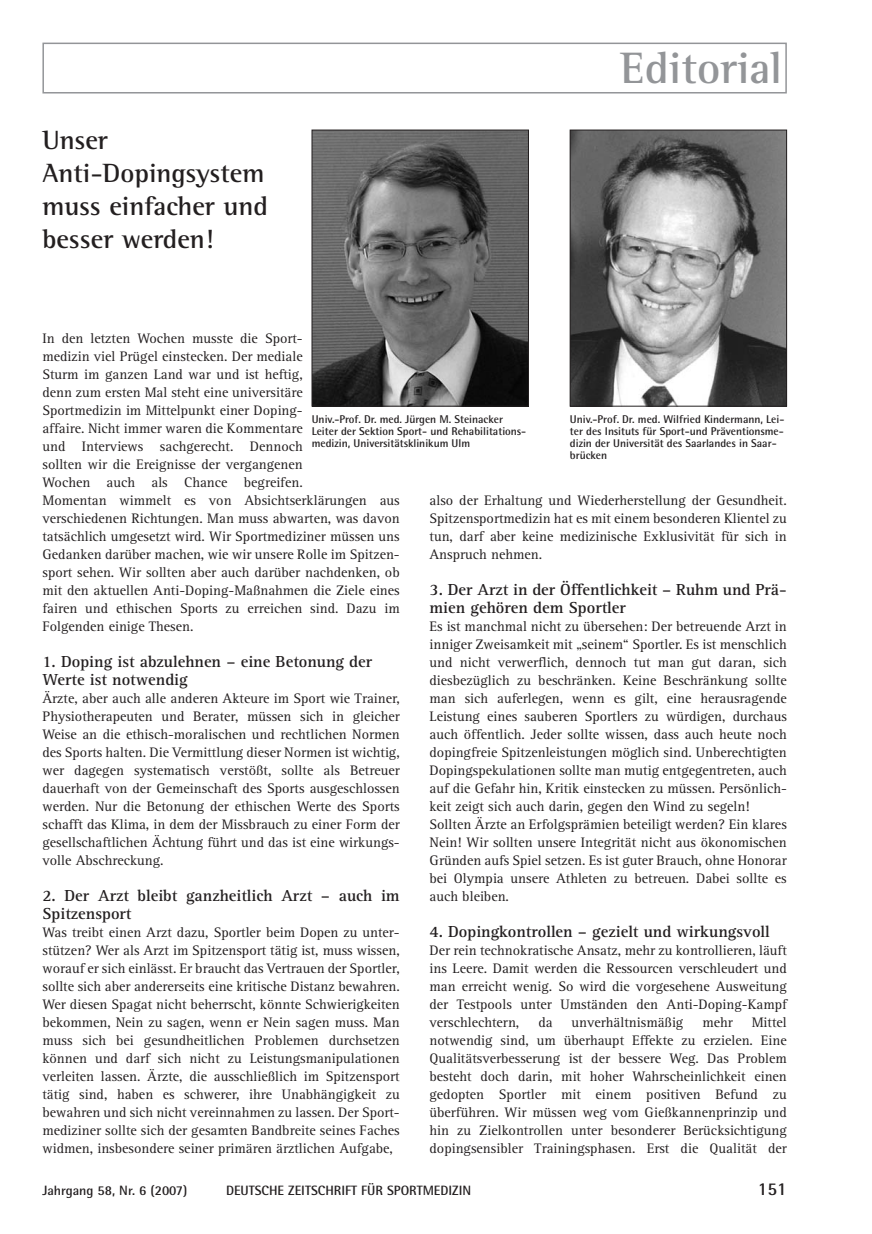
<style>
.page{position:relative;width:872px;height:1234px;background:#fff}
.page>*{position:absolute;margin:0;border:0;box-sizing:border-box;transform-origin:0 0}
.t1{font:700 45px "Rotis Semi Serif";color:#939598}
.t2{font:700 27px/33px "Rotis Semi Serif";color:#231f20}
.t3{font:700 18px "Rotis Semi Sans";color:#231f20}
.t4{font:700 16.5px/18px "Rotis Serif";color:#231f20}
.t5{font:14.25px/18px "Rotis Serif";color:#231f20;text-align:justify}
.t6{font:700 13.5px "Rotis Semi Sans";color:#231f20}
.t7{font:700 11.25px/12px "Rotis Semi Sans";color:#231f20}
</style>
<div class="page">
<div style="left:42px;top:43px;width:745px;height:50px;border:2px solid #939598"></div>
<img style="left:572px;top:132px;width:213px;height:272px">
<div style="left:570px;top:130px;width:217px;height:276px;border:1px solid #231f20"></div>
<img style="left:314px;top:132px;width:213px;height:272px">
<div style="left:312px;top:130px;width:217px;height:276px;border:1px solid #231f20"></div>
<h2 class="t2" style="left:42px;top:125px;width:227px">Unser<br>Anti-Dopingsystem muss einfacher und besser werden!</h2>
<h1 class="t1" style="left:620px;top:52px;width:163px">Editorial</h1>
<p class="t5" style="left:42px;top:330px;width:359px;text-align:left">In den letzten Wochen musste die Sport-<br>medizin viel Prügel einstecken. Der mediale<br>Sturm im ganzen Land war und ist heftig,<br>denn zum ersten Mal steht eine universitäre<br>Sportmedizin im Mittelpunkt einer Doping-<br>affaire. Nicht immer waren die Kommentare<br>und Interviews sachgerecht. Dennoch<br>sollten wir die Ereignisse der vergangenen<br>Wochen auch als Chance begreifen.<br>Momentan wimmelt es von Absichtserklärungen aus verschiedenen Richtungen. Man muss abwarten, was davon tatsächlich umgesetzt wird. Wir Sportmediziner müssen uns Gedanken darüber machen, wie wir unsere Rolle im Spitzen&shy;sport sehen. Wir sollten aber auch darüber nachdenken, ob mit den aktuellen Anti-Doping-Maßnahmen die Ziele eines fairen und ethischen Sports zu erreichen sind. Dazu im Folgenden einige Thesen.</p>
<p class="t4" style="left:42px;top:653px;width:331px">1. Doping ist abzulehnen – eine Betonung der<br>Werte ist notwendig</p>
<p class="t5" style="left:42px;top:690px;width:359px">Ärzte, aber auch alle anderen Akteure im Sport wie Trainer, Physiotherapeuten und Berater, müssen sich in gleicher Weise an die ethisch-moralischen und rechtlichen Normen des Sports halten. Die Vermittlung dieser Normen ist wichtig, wer dagegen systematisch verstößt, sollte als Betreuer dauerhaft von der Gemeinschaft des Sports ausgeschlossen werden. Nur die Betonung der ethischen Werte des Sports schafft das Klima, in dem der Missbrauch zu einer Form der gesellschaftlichen Ächtung führt und das ist eine wirkungs&shy;volle Abschreckung.</p>
<p class="t4" style="left:42px;top:887px;width:359px">2. Der Arzt bleibt ganzheitlich Arzt – auch im<br>Spitzensport</p>
<p class="t5" style="left:42px;top:924px;width:359px">Was treibt einen Arzt dazu, Sportler beim Dopen zu unter&shy;stützen? Wer als Arzt im Spitzensport tätig ist, muss wissen, worauf er sich einlässt. Er braucht das Vertrauen der Sportler, sollte sich aber andererseits eine kritische Distanz bewahren.<br>Wer diesen Spagat nicht beherrscht, könnte Schwierigkeiten bekommen, Nein zu sagen, wenn er Nein sagen muss. Man muss sich bei gesundheitlichen Problemen durchsetzen können und darf sich nicht zu Leistungsmanipulationen verleiten lassen. Ärzte, die ausschließlich im Spitzensport tätig sind, haben es schwerer, ihre Unabhängigkeit zu bewahren und sich nicht vereinnahmen zu lassen. Der Sport&shy;mediziner sollte sich der gesamten Bandbreite seines Faches widmen, insbesondere seiner primären ärztlichen Aufgabe,</p>
<p class="t7" style="left:312px;top:414px;width:216px">Univ.-Prof. Dr. med. Jürgen M. Steinacker<br>Leiter der Sektion Sport- und Rehabilitations&shy;medizin, Universitätsklinikum Ulm</p>
<p class="t7" style="left:570px;top:414px;width:216px">Univ.-Prof. Dr. med. Wilfried Kindermann, Lei&shy;ter des Insituts für Sport-und Präventionsme&shy;dizin der Universität des Saarlandes in Saar&shy;brücken</p>
<p class="t5" style="left:429px;top:492px;width:359px">also der Erhaltung und Wiederherstellung der Gesundheit.<br>Spitzensportmedizin hat es mit einem besonderen Klientel zu tun, darf aber keine medizinische Exklusivität für sich in Anspruch nehmen.</p>
<p class="t4" style="left:429px;top:581px;width:359px">3. Der Arzt in der Öffentlichkeit – Ruhm und Prä&shy;mien gehören dem Sportler</p>
<p class="t5" style="left:429px;top:618px;width:359px;text-align:left">Es ist manchmal nicht zu übersehen: Der betreuende Arzt in inniger Zweisamkeit mit „seinem“ Sportler. Es ist menschlich und nicht verwerflich, dennoch tut man gut daran, sich diesbezüglich zu beschränken. Keine Beschränkung sollte man sich auferlegen, wenn es gilt, eine herausragende Leistung eines sauberen Sportlers zu würdigen, durchaus auch öffentlich. Jeder sollte wissen, dass auch heute noch dopingfreie Spitzenleistungen möglich sind. Unberechtigten Dopingspekulationen sollte man mutig entgegentreten, auch auf die Gefahr hin, Kritik einstecken zu müssen. Persönlich&shy;keit zeigt sich auch darin, gegen den Wind zu segeln!<br>Sollten Ärzte an Erfolgsprämien beteiligt werden? Ein klares Nein! Wir sollten unsere Integrität nicht aus ökonomischen Gründen aufs Spiel setzen. Es ist guter Brauch, ohne Honorar bei Olympia unsere Athleten zu betreuen. Dabei sollte es auch bleiben.</p>
<p class="t4" style="left:429px;top:923px;width:342px">4. Dopingkontrollen – gezielt und wirkungsvoll</p>
<p class="t5" style="left:429px;top:942px;width:359px">Der rein technokratische Ansatz, mehr zu kontrollieren, läuft ins Leere. Damit werden die Ressourcen verschleudert und man erreicht wenig. So wird die vorgesehene Ausweitung der Testpools unter Umständen den Anti-Doping-Kampf verschlechtern,</p>
<p class="t5" style="left:429px;top:1014px;width:359px;text-indent:322px">Mittel notwendig sind, um überhaupt Effekte zu erzielen. Eine Qualitätsverbesserung ist der bessere Weg. Das Problem besteht doch darin, mit hoher Wahrscheinlichkeit einen gedopten Sportler mit einem positiven Befund zu überführen. Wir müssen weg vom Gießkannenprinzip und hin zu Zielkontrollen unter besonderer Berücksichtigung dopingsensibler Trainingsphasen. Erst die Qualität der</p>
<p class="t5" style="left:538px;top:1014px;width:16px">da</p>
<p class="t5" style="left:571px;top:1014px;width:113px">unverhältnismäßig</p>
<p class="t5" style="left:702px;top:1014px;width:32px">mehr</p>
<p class="t6" style="left:42px;top:1185px;width:146px">Jahrgang 58, Nr. 6 (2007)</p>
<p class="t6" style="left:226px;top:1185px;width:247px">DEUTSCHE ZEITSCHRIFT FÜR SPORTMEDIZIN</p>
<p class="t3" style="left:758px;top:1182px;width:30px">151</p>
</div>
